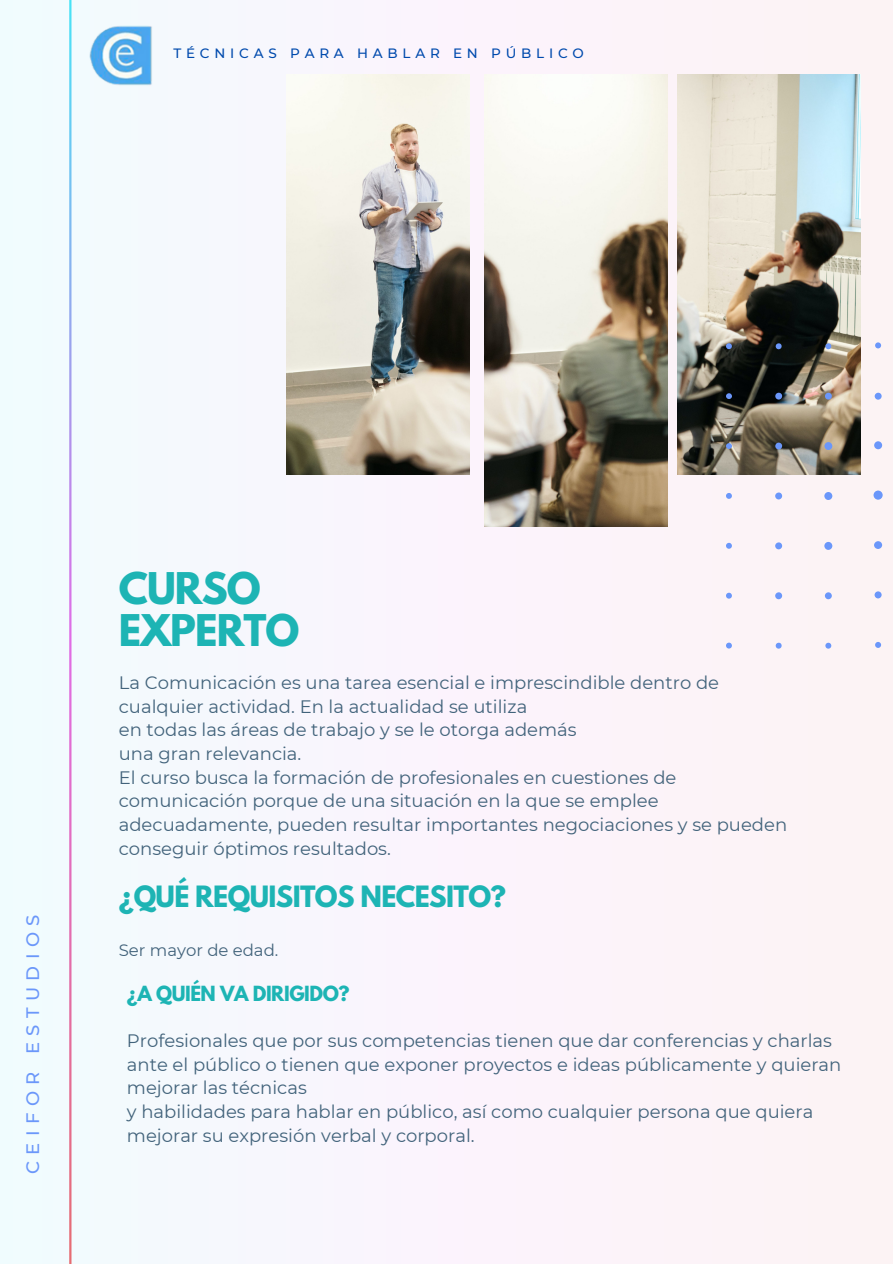
<style>
.page{position:relative;width:893px;height:1264px;background:#fff}
.page>*{position:absolute;margin:0;border:0;box-sizing:border-box;transform-origin:0 0}
.t1{font:700 38.7px/41.7px "League Spartan";letter-spacing:-.025em;color:#1db4b4}
.t2{font:700 25.95px "League Spartan";letter-spacing:-.025em;color:#1db4b4}
.t3{font:700 18.45px "League Spartan";letter-spacing:-.025em;color:#1db4b4}
.t4{font:18px/23.7px "Montserrat";color:#42637b}
.t5{font:500 18px "Montserrat";letter-spacing:.355em;color:#6b97fa}
.t6{font:16.5px "Montserrat";color:#42637b}
.t7{font:500 13.5px "Montserrat";letter-spacing:.355em;color:#004aad}
</style>
<div class="page">
<div style="left:0;top:0;width:892px;height:1263px;background:#faf5fd"></div>
<img style="left:287px;top:74px;width:182px;height:400px">
<img style="left:677px;top:74px;width:183px;height:400px">
<img style="left:484px;top:74px;width:183px;height:453px">
<svg style="left:726px;top:342px;width:157px;height:306px;fill:#fcf3f4"></svg>
<hr style="left:69px;top:0;width:2px;height:1263px;background:#fff">
<img style="left:89px;top:25px;width:64px;height:61px">
<h5 class="t7" style="left:173px;top:45px;width:412px">TÉCNICAS PARA HABLAR EN PÚBLICO</h5>
<h4 class="t5" style="left:22px;top:1174px;width:261px;rotate:-90deg">CEIFOR ESTUDIOS</h4>
<h3 class="t1" style="left:119px;top:572px;width:182px">CURSO<br>EXPERTO</h3>
<p class="t4" style="left:119px;top:671px;width:670px">La Comunicación es una tarea esencial e imprescindible dentro de cualquier actividad. En la actualidad se utiliza<br>en todas las á reas de trabajo y se le otorga además<br>una gran relevancia.<br>El curso busca la formación de profesionales en cuestiones de comunicación porque de una situación en la que se emplee adecuadamente, pueden resultar importantes negociaciones y se pueden conseguir óptimos resultados.</p>
<p class="t2" style="left:119px;top:883px;width:388px">¿QUÉ REQUISITOS NECESITO?</p>
<p class="t6" style="left:119px;top:940px;width:161px">Ser mayor de edad.</p>
<p class="t3" style="left:127px;top:984px;width:224px">¿A QUIÉN VA DIRIGIDO?</p>
<p class="t4" style="left:127px;top:1028px;width:716px">Profesionales que por sus competencias tienen que dar conferencias y charlas ante el pú blico o tienen que exponer proyectos e ideas pú blicamente y quieran mejorar las técnicas<br>y habilidades para hablar en pú blico, así como cualquier persona que quiera mejorar su expresión verbal y corporal.</p>
</div>
